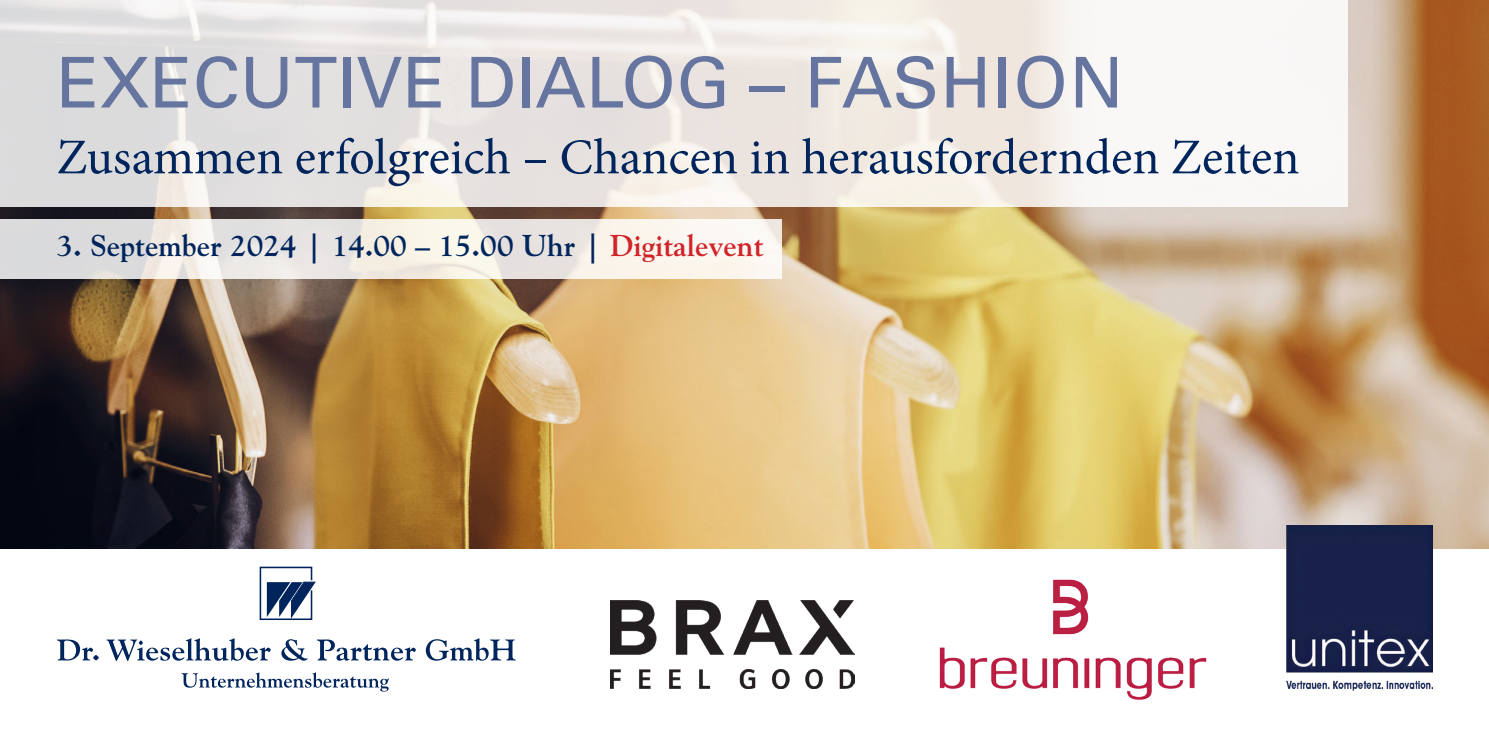
<style>
.page{position:relative;width:1489px;height:745px;background:#fff}
.page>*{position:absolute;margin:0;border:0;box-sizing:border-box;transform-origin:0 0}
.t1{font:70px "Univers LT Pro 55 Roman";color:#65759f}
.t2{font:50px "Minion Pro";color:#00255d}
.t3{font:700 30px "Goudy Std";color:#00255d}
.s1{color:#d1232a}
</style>
<div class="page">
<img style="left:0;top:0;width:1488px;height:548px">
<svg style="left:0;top:0;width:1347px;height:207px"></svg>
<svg style="left:0;top:219px;width:781px;height:59px;background:#ede9e4"></svg>
<svg style="left:259px;top:566px;width:57px;height:54px"></svg>
<svg style="left:57px;top:639px;width:42px;height:21px"></svg>
<svg style="left:106px;top:638px;width:165px;height:22px"></svg>
<svg style="left:281px;top:639px;width:26px;height:21px"></svg>
<svg style="left:317px;top:639px;width:99px;height:21px"></svg>
<svg style="left:426px;top:638px;width:89px;height:22px"></svg>
<svg style="left:181px;top:672px;width:207px;height:19px"></svg>
<img style="left:610px;top:600px;width:244px;height:87px">
<img style="left:1285px;top:525px;width:146px;height:166px">
<img style="left:939px;top:579px;width:268px;height:121px">
<h1 class="t1" style="left:57px;top:34px;width:1068px">EXECUTIVE DIALOG – FASHION</h1>
<p class="t2" style="left:57px;top:124px;width:1244px">Zusammen erfolgreich – Chancen in herausfordernden Zeiten</p>
<p class="t3" style="left:57px;top:227px;width:708px">3. September 2024 | 14.00 – 15.00 Uhr | <span class="s1">Digitalevent</span></p>
</div>
